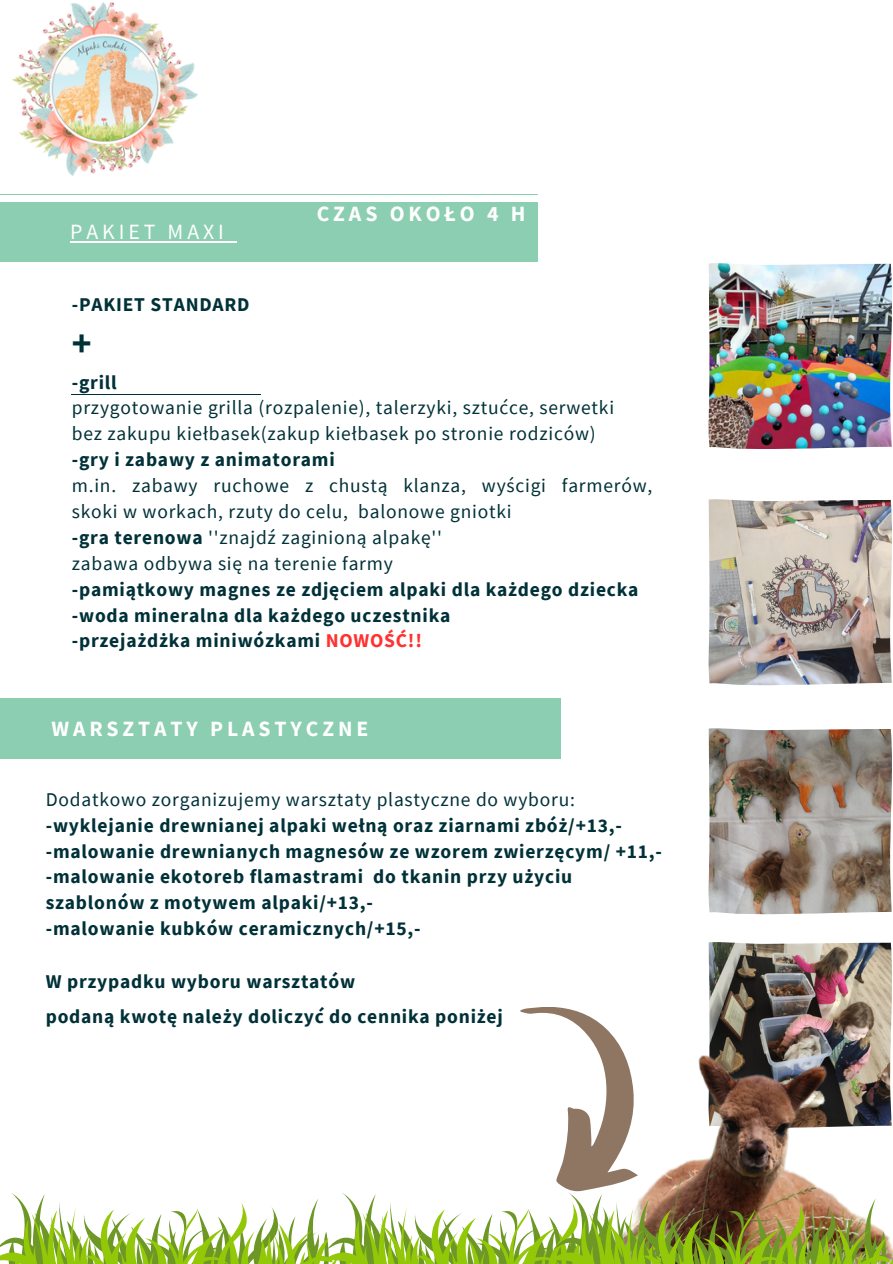
<style>
.page{position:relative;width:893px;height:1264px;background:#fff}
.page>*{position:absolute;margin:0;border:0;box-sizing:border-box;transform-origin:0 0}
.t1{font:700 37.5px "Source Sans Pro";color:#003138}
.t2{font:700 21.75px "Source Sans Pro";letter-spacing:.18em;color:#fff}
.t3{font:21.75px "Source Sans Pro";letter-spacing:.18em;color:#fff}
.t4{font:700 19.5px/25.8px "Source Sans Pro";letter-spacing:.04em;color:#003138}
.t5{font:19.5px/25.8px "Source Sans Pro";letter-spacing:.04em;color:#003138}
.s1{font-weight:700}
.s2{color:#ff3131}
</style>
<div class="page">
<img style="left:12px;top:3px;width:186px;height:173px">
<hr style="left:72px;top:393px;width:189px;height:1px;background:#003138">
<div style="left:0;top:698px;width:560px;height:60px;background:#8cceb1"></div>
<div style="left:0;top:202px;width:537px;height:60px;background:#8cceb1"></div>
<hr style="left:70px;top:241px;width:158px;height:1px;background:#fff">
<img style="left:708px;top:263px;width:183px;height:186px">
<img style="left:708px;top:499px;width:183px;height:186px">
<img style="left:708px;top:728px;width:183px;height:186px">
<img style="left:708px;top:942px;width:183px;height:64px">
<svg style="left:0;top:1006px;width:892px;height:257px"></svg>
<p class="t3" style="left:70px;top:217px;width:155px">PAKIET MAXI</p>
<p class="t2" style="left:316px;top:199px;width:210px">CZAS OKOŁO 4 H</p>
<p class="t4" style="left:72px;top:291px;width:179px">-PAKIET STANDARD</p>
<p class="t1" style="left:72px;top:319px;width:21px">+</p>
<p class="t4" style="left:72px;top:369px;width:46px">-grill</p>
<p class="t5" style="left:72px;top:394px;width:543px">przygotowanie grilla (rozpalenie), talerzyki, sztućce, serwetki</p>
<p class="t5" style="left:72px;top:420px;width:525px">bez zakupu kiełbasek(zakup kiełbasek po stronie rodziców)</p>
<p class="t4" style="left:72px;top:446px;width:264px">-gry i zabawy z animatorami</p>
<p class="t5" style="left:72px;top:472px;width:582px">m.in. zabawy ruchowe z chustą klanza, wyścigi farmerów, skoki w workach, rzuty do celu, balonowe gniotki</p>
<p class="t5" style="left:72px;top:524px;width:371px"><span class="s1">-gra terenowa</span> ''znajdź zaginioną alpakę''</p>
<p class="t5" style="left:72px;top:550px;width:322px">zabawa odbywa się na terenie farmy</p>
<p class="t4" style="left:72px;top:576px;width:568px">-pamiątkowy magnes ze zdjęciem alpaki dla każdego dziecka</p>
<p class="t4" style="left:72px;top:601px;width:380px">-woda mineralna dla każdego uczestnika</p>
<p class="t4" style="left:72px;top:627px;width:351px">-przejażdżka miniwózkami <span class="s2">NOWOŚĆ!!</span></p>
<p class="t2" style="left:51px;top:714px;width:318px">WARSZTATY PLASTYCZNE</p>
<p class="t5" style="left:46px;top:786px;width:530px">Dodatkowo zorganizujemy warsztaty plastyczne do wyboru:</p>
<p class="t4" style="left:46px;top:811px;width:577px">-wyklejanie drewnianej alpaki wełną oraz ziarnami zbóż/+13,-</p>
<p class="t4" style="left:46px;top:837px;width:617px">-malowanie drewnianych magnesów ze wzorem zwierzęcym/ +11,-</p>
<p class="t4" style="left:46px;top:863px;width:528px">-malowanie ekotoreb flamastrami do tkanin przy użyciu szablonów z motywem alpaki/+13,-</p>
<p class="t4" style="left:46px;top:915px;width:376px">-malowanie kubków ceramicznych/+15,-</p>
<p class="t4" style="left:46px;top:968px;width:311px">W przypadku wyboru warsztatów</p>
<p class="t4" style="left:46px;top:1003px;width:458px">podaną kwotę należy doliczyć do cennika poniżej</p>
</div>
